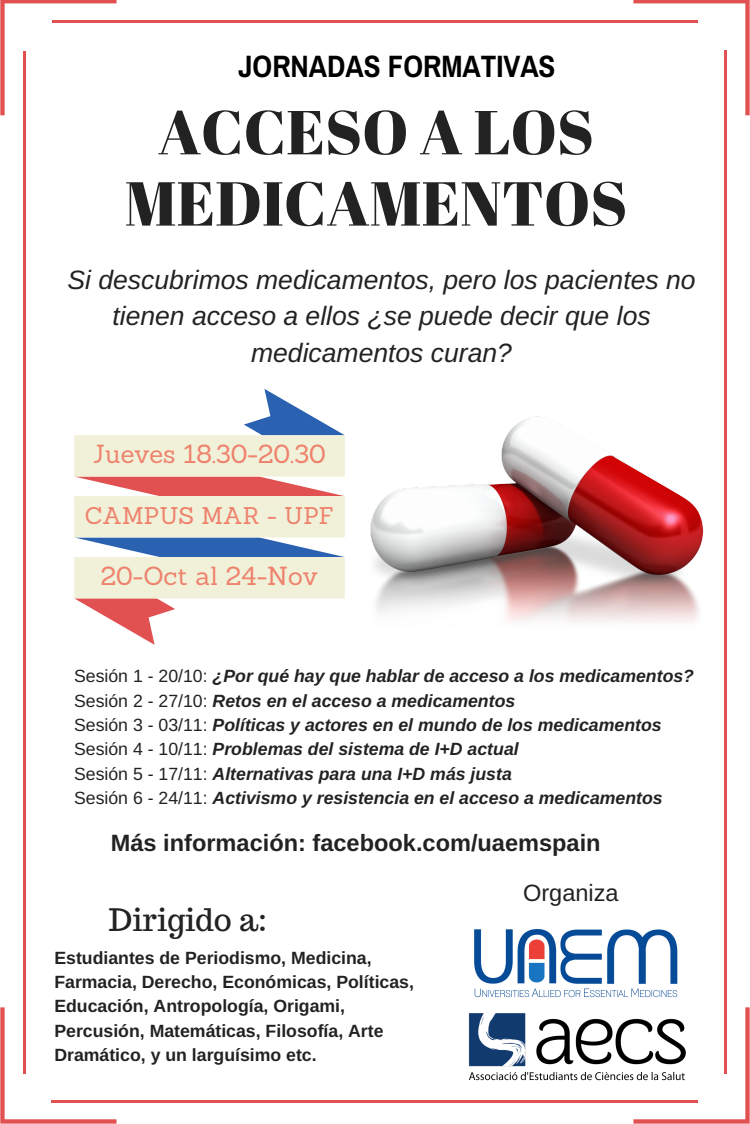
<style>
.page{position:relative;width:750px;height:1124px;background:#fff}
.page>*{position:absolute;margin:0;border:0;box-sizing:border-box;transform-origin:0 0}
.t1{font:61.88px/71.2px "Abril Fatface";color:#222;text-align:center}
.t2{font:700 31px "Archivo Narrow";color:#000}
.t3{font:31px "Trocchi";color:#222}
.t4{font:italic 26.5px/36.5px "Arimo";color:#222;text-align:center}
.t5{font:25.5px "Sanchez";color:#ee826d}
.t6{font:700 23.62px "Arimo";color:#222}
.t7{font:23.62px "Arimo";color:#222}
.t8{font:23.5px "Sanchez";color:#ee826d}
.t9{font:italic 700 17.62px/24.4px "Arimo";color:#222}
.t10{font:700 17.62px/24.4px "Arimo";color:#222}
.s1{font-weight:400;font-style:normal}
</style>
<div class="page">
<svg style="left:0;top:0;width:117px;height:115px"></svg>
<hr style="left:53px;top:20px;width:91px;height:3px;background:#e15151">
<hr style="left:23px;top:51px;width:2px;height:92px;background:#e15151">
<hr style="left:23px;top:140px;width:2px;height:838px;background:#e15151">
<svg style="left:0;top:1007px;width:117px;height:116px"></svg>
<hr style="left:52px;top:1100px;width:92px;height:2px;background:#e15151">
<hr style="left:23px;top:976px;width:2px;height:97px;background:#e15151">
<hr style="left:142px;top:1100px;width:459px;height:2px;background:#e15151">
<svg style="left:633px;top:1007px;width:117px;height:116px"></svg>
<hr style="left:725px;top:976px;width:2px;height:97px;background:#e15151">
<hr style="left:599px;top:1100px;width:99px;height:2px;background:#e15151">
<hr style="left:725px;top:140px;width:2px;height:838px;background:#e15151">
<svg style="left:633px;top:0;width:117px;height:115px"></svg>
<hr style="left:599px;top:20px;width:99px;height:3px;background:#e15151">
<hr style="left:725px;top:50px;width:2px;height:93px;background:#e15151">
<hr style="left:142px;top:20px;width:459px;height:3px;background:#e15151">
<img style="left:370px;top:404px;width:355px;height:224px">
<img style="left:474px;top:928px;width:204px;height:70px">
<svg style="left:74px;top:389px;width:271px;height:256px"></svg>
<img style="left:468px;top:1011px;width:223px;height:73px">
<h2 class="t2" style="left:238px;top:48px;width:319px">JORNADAS FORMATIVAS</h2>
<h1 class="t1" style="left:125px;top:95px;width:504px">ACCESO A LOS<br>MEDICAMENTOS</h1>
<h3 class="t4" style="left:67px;top:261px;width:630px">Si descubrimos medicamentos, pero los pacientes no tienen acceso a ellos ¿se puede decir que los medicamentos curan?</h3>
<h3 class="t5" style="left:93px;top:437px;width:235px">Jueves 18.30-20.30</h3>
<h3 class="t8" style="left:85px;top:500px;width:251px">CAMPUS MAR - UPF</h3>
<h3 class="t5" style="left:101px;top:559px;width:219px">20-Oct al 24-Nov</h3>
<p class="t9" style="left:74px;top:664px;width:622px"><span class="s1">Sesión 1 - 20/10:</span> ¿Por qué hay que hablar de acceso a los medicamentos?<br><span class="s1">Sesión 2 - 27/10:</span> Retos en el acceso a medicamentos<br><span class="s1">Sesión 3 - 03/11:</span> Políticas y actores en el mundo de los medicamentos <span class="s1">Sesión 4 - 10/11:</span> Problemas del sistema de I+D actual<br><span class="s1">Sesión 5 - 17/11:</span> Alternativas para una I+D más justa<br><span class="s1">Sesión 6 - 24/11:</span> Activismo y resistencia en el acceso a medicamentos</p>
<h3 class="t6" style="left:111px;top:830px;width:491px">Más información: facebook.com/uaemspain</h3>
<h2 class="t3" style="left:109px;top:899px;width:160px">Dirigido a:</h2>
<p class="t10" style="left:54px;top:945px;width:361px">Estudiantes de Periodismo, Medicina, Farmacia, Derecho, Económicas, Políticas, Educación, Antropología, Origami, Percusión, Matemáticas, Filosofía, Arte Dramático, y un larguísimo etc.</p>
<h3 class="t7" style="left:523px;top:879px;width:97px">Organiza</h3>
</div>
